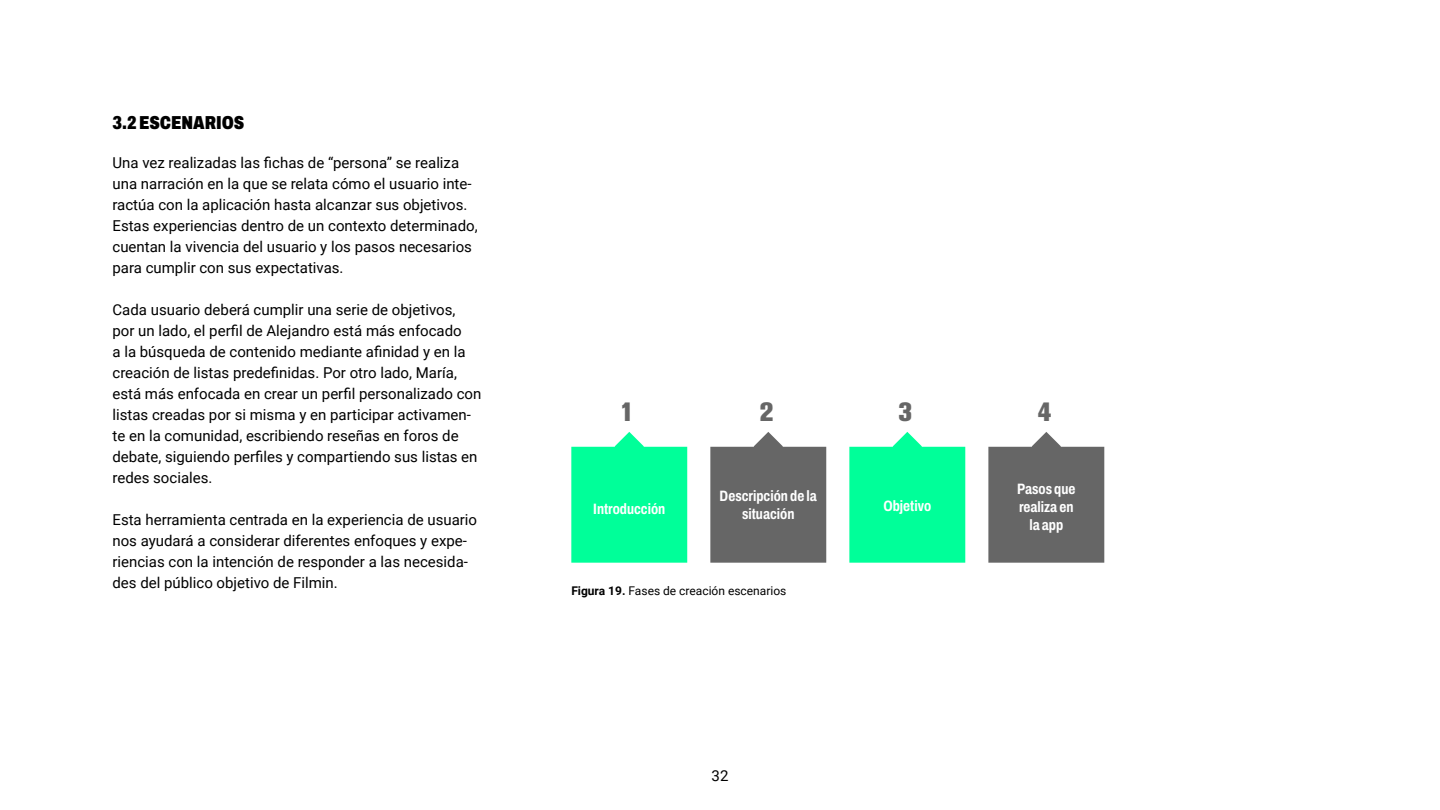
<style>
.page{position:relative;width:1440px;height:810px;background:#fff}
.page>*{position:absolute;margin:0;border:0;box-sizing:border-box;transform-origin:0 0}
.t1{font:26.25px "Akzidenz Grotesk BQ X Bold Alt";color:#666}
.t2{font:900 18.75px "Archivo Condensed";color:#000}
.t3{font:15px/21px "Roboto";color:#000}
.t4{font:700 15px/18px "Archivo Condensed";color:#fff;text-align:center}
.t5{font:12px "Roboto";color:#000}
.s1{font-weight:700}
</style>
<div class="page">
<svg style="left:571px;top:432px;width:116px;height:131px;background:#1affa3"></svg>
<svg style="left:710px;top:432px;width:116px;height:131px;background:#757575"></svg>
<svg style="left:849px;top:432px;width:116px;height:131px;background:#1affa3"></svg>
<svg style="left:988px;top:432px;width:116px;height:131px;background:#757575"></svg>
<p class="t2" style="left:112px;top:108px;width:133px">3.2 ESCENARIOS</p>
<p class="t3" style="left:112px;top:152px;width:367px">Una vez realizadas las fichas de “persona” se realiza una narración en la que se relata cómo el usuario inte&shy;ractúa con la aplicación hasta alcanzar sus objetivos.<br>Estas experiencias dentro de un contexto determinado, cuentan la vivencia del usuario y los pasos necesarios para cumplir con sus expectativas.</p>
<p class="t3" style="left:112px;top:299px;width:370px">Cada usuario deberá cumplir una serie de objetivos,<br>por un lado, el perfil de Alejandro está más enfocado<br>a la búsqueda de contenido mediante afinidad y en la creación de listas predefinidas. Por otro lado, María, está más enfocada en crear un perfil personalizado con listas creadas por si misma y en participar activamen&shy;te en la comunidad, escribiendo reseñas en foros de debate, siguiendo perfiles y compartiendo sus listas en redes sociales.</p>
<p class="t3" style="left:112px;top:509px;width:366px">Esta herramienta centrada en la experiencia de usuario nos ayudará a considerar diferentes enfoques y expe&shy;riencias con la intención de responder a las necesida&shy;des del público objetivo de Filmin.</p>
<h1 class="t1" style="left:620px;top:397px;width:15px">1</h1>
<h1 class="t1" style="left:760px;top:397px;width:15px">2</h1>
<h1 class="t1" style="left:899px;top:397px;width:15px">3</h1>
<h1 class="t1" style="left:1038px;top:397px;width:15px">4</h1>
<p class="t4" style="left:593px;top:500px;width:74px">Introducción</p>
<p class="t4" style="left:720px;top:486px;width:99px">Descripción de la situación</p>
<p class="t4" style="left:883px;top:496px;width:49px">Objetivo</p>
<p class="t5" style="left:571px;top:582px;width:217px"><span class="s1">Figura 19.</span> Fases de creación escenarios</p>
<p class="t3" style="left:712px;top:765px;width:18px">32</p>
<p class="t4" style="left:1017px;top:480px;width:60px">Pasos que realiza en la app</p>
</div>
